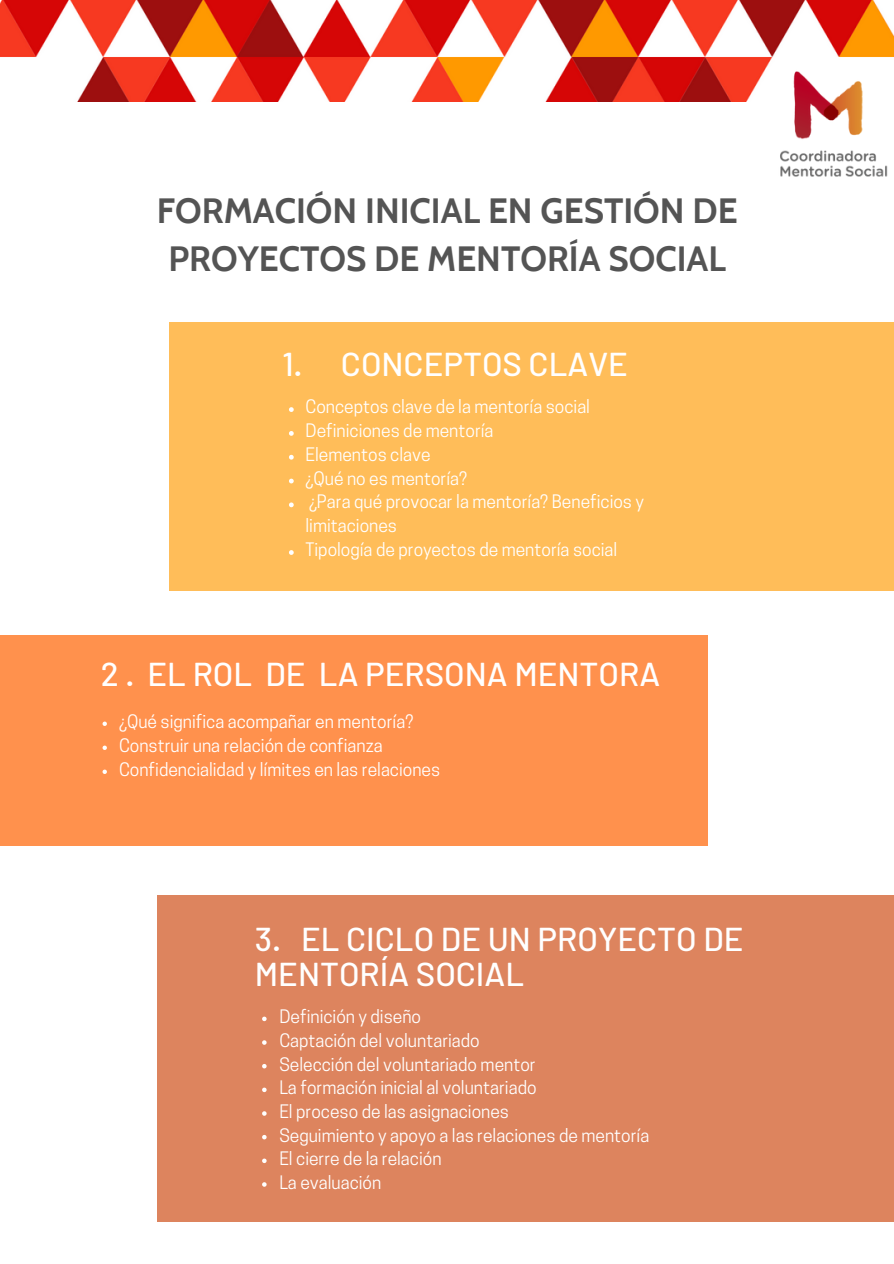
<style>
.page{position:relative;width:894px;height:1264px;background:#fff}
.page>*{position:absolute;margin:0;border:0;box-sizing:border-box;transform-origin:0 0}
.t1{font:700 34.95px/48.4px "Cabin";color:#545454;text-align:center}
.t2{font:500 33px/35px "Barlow";color:#fff}
.t3{font:17.4px/23.7px "Cooper Hewitt";color:#fff}
</style>
<div class="page">
<div style="left:168px;top:322px;width:725px;height:268px;background:#ffbd59"></div>
<div style="left:0;top:635px;width:707px;height:210px;background:#ff914d"></div>
<div style="left:157px;top:894px;width:736px;height:327px;background:#dd845e"></div>
<img style="left:0;top:0;width:893px;height:101px">
<img style="left:770px;top:66px;width:123px;height:111px">
<svg style="left:289px;top:407px;width:4px;height:5px"></svg>
<svg style="left:289px;top:431px;width:4px;height:5px"></svg>
<svg style="left:289px;top:455px;width:4px;height:4px"></svg>
<svg style="left:289px;top:478px;width:4px;height:5px"></svg>
<svg style="left:289px;top:502px;width:4px;height:5px"></svg>
<svg style="left:289px;top:550px;width:4px;height:5px"></svg>
<svg style="left:102px;top:721px;width:5px;height:5px"></svg>
<svg style="left:102px;top:745px;width:5px;height:5px"></svg>
<svg style="left:102px;top:769px;width:5px;height:5px"></svg>
<svg style="left:262px;top:1016px;width:4px;height:5px"></svg>
<svg style="left:262px;top:1040px;width:4px;height:4px"></svg>
<svg style="left:262px;top:1064px;width:4px;height:4px"></svg>
<svg style="left:262px;top:1087px;width:4px;height:5px"></svg>
<svg style="left:262px;top:1111px;width:4px;height:4px"></svg>
<svg style="left:262px;top:1135px;width:4px;height:4px"></svg>
<svg style="left:262px;top:1158px;width:4px;height:5px"></svg>
<svg style="left:262px;top:1182px;width:4px;height:4px"></svg>
<h1 class="t1" style="left:157px;top:186px;width:582px">FORMACIÓN INICIAL EN GESTIÓN DE<br>PROYECTOS DE MENTORÍA SOCIAL</h1>
<h2 class="t2" style="left:282px;top:345px;width:347px">1. CONCEPTOS CLAVE</h2>
<p class="t3" style="left:305px;top:397px;width:340px">Conceptos clave de la mentoría social<br>Definiciones de mentoría<br>Elementos clave<br>¿Qué no es mentoría?<br>¿Para qué provocar la mentoría? Beneficios y limitaciones<br>Tipología de proyectos de mentoría social</p>
<h2 class="t2" style="left:101px;top:655px;width:560px">2 . EL ROL DE LA PERSONA MENTORA</h2>
<p class="t3" style="left:119px;top:711px;width:322px">¿Qué significa acompañar en mentoría?<br>Construir una relación de confianza<br>Confidencialidad y límites en las relaciones</p>
<h2 class="t2" style="left:255px;top:920px;width:490px">3. EL CICLO DE UN PROYECTO DE<br>MENTORÍA SOCIAL</h2>
<p class="t3" style="left:279px;top:1007px;width:371px">Definición y diseño<br>Captación del voluntariado<br>Selección del voluntariado mentor<br>La formación inicial al voluntariado<br>El proceso de las asignaciones<br>Seguimiento y apoyo a las relaciones de mentoría<br>El cierre de la relación<br>La evaluación</p>
</div>
